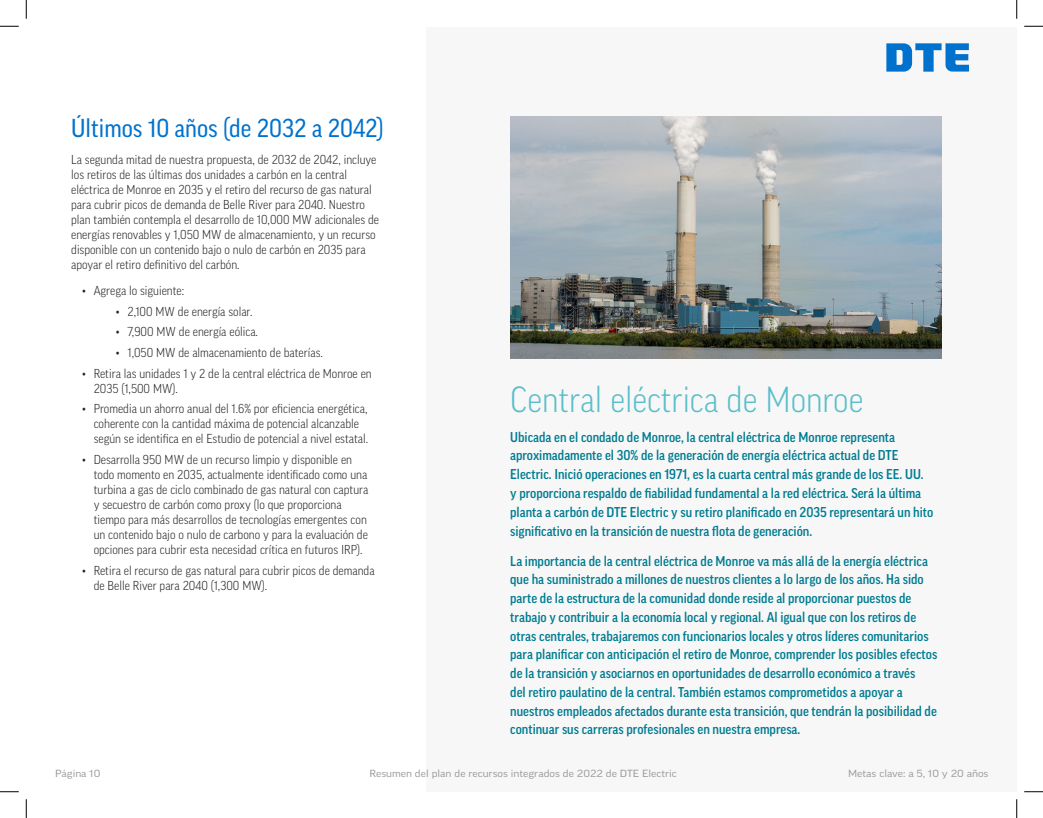
<style>
.page{position:relative;width:1043px;height:818px;background:#fff}
.page>*{position:absolute;margin:0;border:0;box-sizing:border-box;transform-origin:0 0}
.Section_title{font:300 35px "Good Pro Narr";color:#59bec9}
.body{font:25px "Good Pro Narr News";color:#0072ce}
.Lead-in{font:500 13.75px/18.8px "Good Pro Narr";color:#007c91}
.body-2{font:300 12.5px/15px "Good Pro Narr";color:#231f20}
.t1{font:expanded 10px "Good Pro";color:#97999b}
</style>
<div class="page">
<div style="left:426px;top:27px;width:590px;height:764px;background:#f7f7f7"></div>
<img style="left:510px;top:116px;width:431px;height:242px">
<svg style="left:886px;top:43px;width:83px;height:29px"></svg>
<svg style="left:0;top:25px;width:19px;height:2px"></svg>
<svg style="left:1024px;top:25px;width:18px;height:2px"></svg>
<svg style="left:0;top:791px;width:19px;height:1px"></svg>
<svg style="left:1024px;top:791px;width:18px;height:1px"></svg>
<svg style="left:25px;top:0;width:2px;height:19px"></svg>
<svg style="left:25px;top:799px;width:2px;height:19px"></svg>
<svg style="left:1016px;top:0;width:1px;height:19px"></svg>
<svg style="left:1016px;top:799px;width:1px;height:19px"></svg>
<p class="body" style="left:71px;top:114px;width:314px">Últimos 10 años (de 2032 a 2042)</p>
<p class="body-2" style="left:71px;top:152px;width:309px">La segunda mitad de nuestra propuesta, de 2032 de 2042, incluye los retiros de las últimas dos unidades a carbón en la central eléctrica de Monroe en 2035 y el retiro del recurso de gas natural para cubrir picos de demanda de Belle River para 2040. Nuestro plan también contempla el desarrollo de 10,000 MW adicionales de energías renovables y 1,050 MW de almacenamiento, y un recurso disponible con un contenido bajo o nulo de carbón en 2035 para apoyar el retiro definitivo del carbón.</p>
<p class="body-2" style="left:82px;top:283px;width:103px">• Agrega lo siguiente:</p>
<p class="body-2" style="left:116px;top:304px;width:138px">• 2,100 MW de energía solar.</p>
<p class="body-2" style="left:116px;top:324px;width:143px">• 7,900 MW de energía eólica.</p>
<p class="body-2" style="left:116px;top:345px;width:208px">• 1,050 MW de almacenamiento de baterías.</p>
<p class="body-2" style="left:94px;top:365px;width:279px;text-indent:-11px">• Retira las unidades 1 y 2 de la central eléctrica de Monroe en<br>2035 (1,500 MW).</p>
<p class="body-2" style="left:94px;top:401px;width:276px;text-indent:-11px">• Promedia un ahorro anual del 1.6% por eficiencia energética, coherente con la cantidad máxima de potencial alcanzable según se identifica en el Estudio de potencial a nivel estatal.</p>
<p class="body-2" style="left:94px;top:452px;width:276px;text-indent:-11px">• Desarrolla 950 MW de un recurso limpio y disponible en todo momento en 2035, actualmente identificado como una turbina a gas de ciclo combinado de gas natural con captura y secuestro de carbón como proxy (lo que proporciona tiempo para más desarrollos de tecnologías emergentes con un contenido bajo o nulo de carbono y para la evaluación de opciones para cubrir esta necesidad crítica en futuros IRP).</p>
<p class="body-2" style="left:94px;top:562px;width:282px;text-indent:-11px">• Retira el recurso de gas natural para cubrir picos de demanda de Belle River para 2040 (1,300 MW).</p>
<p class="Section_title" style="left:510px;top:379px;width:354px">Central eléctrica de Monroe</p>
<p class="Lead-in" style="left:510px;top:427px;width:424px">Ubicada en el condado de Monroe, la central eléctrica de Monroe representa aproximadamente el 30% de la generación de energía eléctrica actual de DTE Electric. Inició operaciones en 1971, es la cuarta central más grande de los EE. UU.<br>y proporciona respaldo de fiabilidad fundamental a la red eléctrica. Será la última planta a carbón de DTE Electric y su retiro planificado en 2035 representará un hito significativo en la transición de nuestra flota de generación.</p>
<p class="Lead-in" style="left:510px;top:551px;width:428px">La importancia de la central eléctrica de Monroe va más allá de la energía eléctrica que ha suministrado a millones de nuestros clientes a lo largo de los años. Ha sido parte de la estructura de la comunidad donde reside al proporcionar puestos de trabajo y contribuir a la economía local y regional. Al igual que con los retiros de otras centrales, trabajaremos con funcionarios locales y otros líderes comunitarios para planificar con anticipación el retiro de Monroe, comprender los posibles efectos de la transición y asociarnos en oportunidades de desarrollo económico a través<br>del retiro paulatino de la central. También estamos comprometidos a apoyar a nuestros empleados afectados durante esta transición, que tendrán la posibilidad de continuar sus carreras profesionales en nuestra empresa.</p>
<p class="t1" style="left:55px;top:767px;width:47px">Página 10</p>
<p class="t1" style="left:369px;top:767px;width:309px">Resumen del plan de recursos integrados de 2022 de DTE Electric</p>
<p class="t1" style="left:848px;top:767px;width:142px">Metas clave: a 5, 10 y 20 años</p>
</div>
